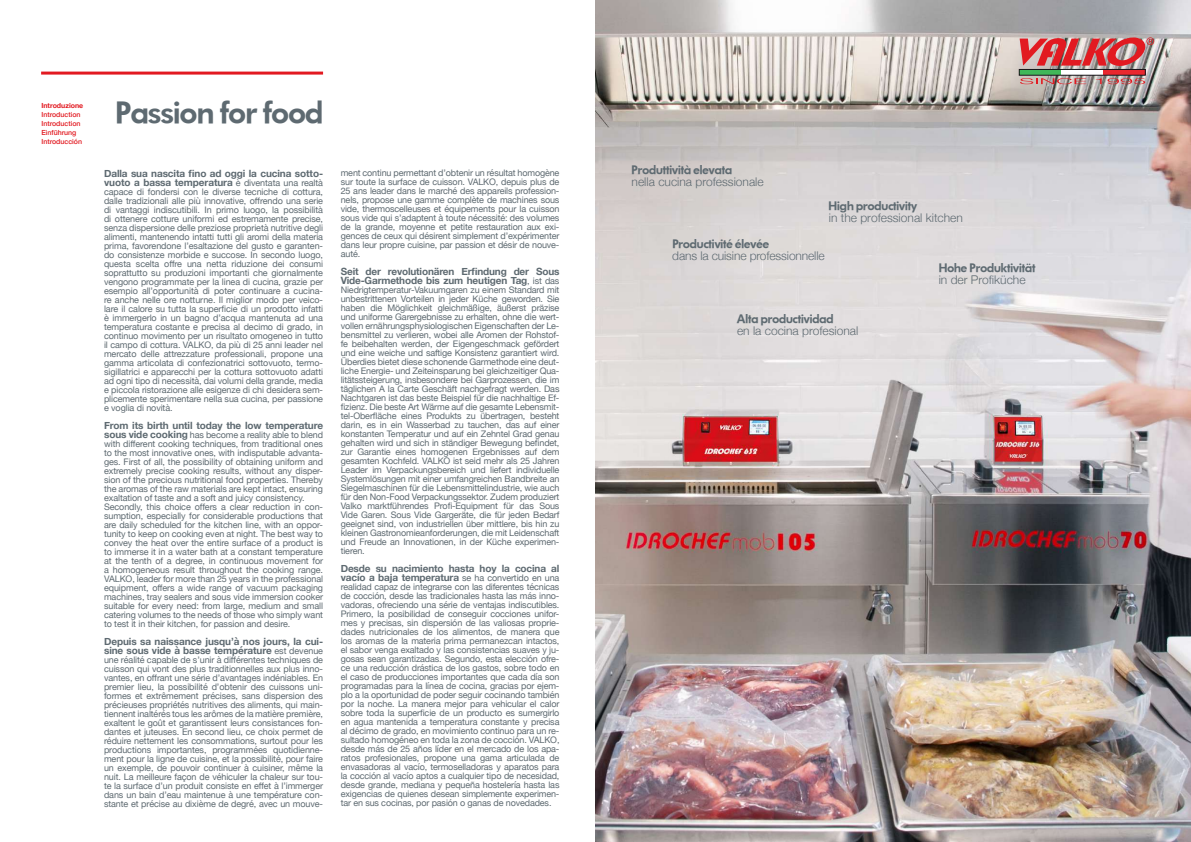
<style>
.page{position:relative;width:1191px;height:842px;background:#fff}
.page>*{position:absolute;margin:0;border:0;box-sizing:border-box;transform-origin:0 0}
.t1{font:800 30px "Volkswagen";color:#5e6a71}
.t2{font:300 12px "Helvetica Neue";color:#5e6a71}
.t3{font:800 12px "Volkswagen";color:#5e6a71}
.t4{font:700 10px/9px "Helvetica Neue";letter-spacing:-.01em;color:#5e6a71}
.t5{font:9px/9px "Helvetica Neue";letter-spacing:-.01em;color:#5e6a71;text-align:justify}
.t6{font:500 7px/9px "Helvetica Neue";color:#e21a21}
.t7{font:700 7px "Helvetica Neue";color:#e21a21}
.s1{font-weight:400;font-size:9px}
.s2{font-weight:700;font-size:10px}
</style>
<div class="page">
<img style="left:595px;top:0;width:596px;height:841px">
<div style="left:1019px;top:69px;width:42px;height:6px;background:#41b759"></div>
<div style="left:1061px;top:69px;width:42px;height:6px;background:#fff"></div>
<div style="left:1103px;top:69px;width:42px;height:6px;background:#e9282f"></div>
<img style="left:1019px;top:37px;width:135px;height:33px">
<svg style="left:1020px;top:78px;width:66px;height:6px"></svg>
<svg style="left:1095px;top:78px;width:6px;height:6px"></svg>
<svg style="left:1107px;top:78px;width:38px;height:6px"></svg>
<hr style="left:41px;top:72px;width:282px;height:3px;background:#e21a21">
<p class="t7" style="left:41px;top:100px;width:43px">Introduzione</p>
<p class="t6" style="left:41px;top:110px;width:42px">Introduction<br>Introduction<br>Einführung<br>Introducción</p>
<h1 class="t1" style="left:116px;top:94px;width:209px">Passion for food</h1>
<p class="t4" style="left:104px;top:169px;width:220px">Dalla sua nascita fino ad oggi la cucina sotto&shy;vuoto a bassa temperatura <span class="s1">è diventata una realtà</span></p>
<p class="t5" style="left:104px;top:188px;width:220px">capace di fondersi con le diverse tecniche di cottura, dalle tradizionali alle più innovative, offrendo una serie di vantaggi indiscutibili. In primo luogo, la possibilità di ottenere cotture uniformi ed estremamente precise, senza dispersione delle preziose proprietà nutritive degli alimenti, mantenendo intatti tutti gli aromi della materia prima, favorendone l’esaltazione del gusto e garanten&shy;do consistenze morbide e succose. In secondo luogo, questa scelta offre una netta riduzione dei consumi soprattutto su produzioni importanti che giornalmente vengono programmate per la linea di cucina, grazie per esempio all’opportunità di poter continuare a cucina&shy;re anche nelle ore notturne. Il miglior modo per veico&shy;lare il calore su tutta la superficie di un prodotto infatti è immergerlo in un bagno d’acqua mantenuta ad una temperatura costante e precisa al decimo di grado, in continuo movimento per un risultato omogeneo in tutto il campo di cottura. VALKO, da più di 25 anni leader nel mercato delle attrezzature professionali, propone una gamma articolata di confezionatrici sottovuoto, termo&shy;sigillatrici e apparecchi per la cottura sottovuoto adatti ad ogni tipo di necessità, dai volumi della grande, media e piccola ristorazione alle esigenze di chi desidera sem&shy;plicemente sperimentare nella sua cucina, per passione e voglia di novità.</p>
<p class="t4" style="left:104px;top:421px;width:220px">From its birth until today the low temperature</p>
<p class="t5" style="left:104px;top:431px;width:220px;text-align:left"><span class="s2">sous vide cooking</span> has become a reality able to blend with different cooking techniques, from traditional ones to the most innovative ones, with indisputable advanta&shy;ges. First of all, the possibility of obtaining uniform and extremely precise cooking results, without any disper&shy;sion of the precious nutritional food properties. Thereby the aromas of the raw materials are kept intact, ensuring exaltation of taste and a soft and juicy consistency.<br>Secondly, this choice offers a clear reduction in con&shy;sumption, especially for considerable productions that are daily scheduled for the kitchen line, with an oppor&shy;tunity to keep on cooking even at night. The best way to convey the heat over the entire surface of a product is to immerse it in a water bath at a constant temperature at the tenth of a degree, in continuous movement for a homogeneous result throughout the cooking range.<br>VALKO, leader for more than 25 years in the professional equipment, offers a wide range of vacuum packaging machines, tray sealers and sous vide immersion cooker suitable for every need: from large, medium and small catering volumes to the needs of those who simply want to test it in their kitchen, for passion and desire.</p>
<p class="t4" style="left:104px;top:637px;width:220px">Depuis sa naissance jusqu’à nos jours, la cui&shy;sine sous vide à basse température <span class="s1">est devenue</span></p>
<p class="t5" style="left:104px;top:656px;width:220px">une réalité capable de s’unir à différentes techniques de cuisson qui vont des plus traditionnelles aux plus inno&shy;vantes, en offrant une série d’avantages indéniables. En premier lieu, la possibilité d’obtenir des cuissons uni&shy;formes et extrêmement précises, sans dispersion des précieuses propriétés nutritives des aliments, qui main&shy;tiennent inaltérés tous les arômes de la matière première, exaltent le goût et garantissent leurs consistances fon&shy;dantes et juteuses. En second lieu, ce choix permet de réduire nettement les consommations, surtout pour les productions importantes, programmées quotidienne&shy;ment pour la ligne de cuisine, et la possibilité, pour faire un exemple, de pouvoir continuer à cuisiner, même la nuit. La meilleure façon de véhiculer la chaleur sur tou&shy;te la surface d’un produit consiste en effet à l’immerger dans un bain d’eau maintenue à une température con&shy;stante et précise au dixième de degré, avec un mouve-</p>
<p class="t5" style="left:341px;top:169px;width:220px">ment continu permettant d’obtenir un résultat homogène sur toute la surface de cuisson. VALKO, depuis plus de 25 ans leader dans le marché des appareils profession&shy;nels, propose une gamme complète de machines sous vide, thermoscelleuses et équipements pour la cuisson sous vide qui s’adaptent à toute nécessité: des volumes de la grande, moyenne et petite restauration aux exi&shy;gences de ceux qui désirent simplement d’expérimenter dans leur propre cuisine, par passion et désir de nouve&shy;auté.</p>
<p class="t4" style="left:341px;top:267px;width:220px">Seit der revolutionären Erfindung der Sous<br>Vide-Garmethode bis zum heutigen Tag<span class="s1">, ist das</span></p>
<p class="t5" style="left:341px;top:286px;width:220px">Niedrigtemperatur-Vakuumgaren zu einem Standard mit unbestrittenen Vorteilen in jeder Küche geworden. Sie haben die Möglichkeit gleichmäßige, äußerst präzise und uniforme Garergebnisse zu erhalten, ohne die wert&shy;vollen ernährungsphysiologischen Eigenschaften der Le&shy;bensmittel zu verlieren, wobei alle Aromen der Rohstof&shy;fe beibehalten werden, der Eigengeschmack gefördert und eine weiche und saftige Konsistenz garantiert wird.<br>Überdies bietet diese schonende Garmethode eine deut&shy;liche Energie- und Zeiteinsparung bei gleichzeitiger Qua&shy;litätssteigerung, insbesondere bei Garprozessen, die im täglichen A la Carte Geschäft nachgefragt werden. Das Nachtgaren ist das beste Beispiel für die nachhaltige Ef&shy;fizienz. Die beste Art Wärme auf die gesamte Lebensmit&shy;tel-Oberfläche eines Produkts zu übertragen, besteht darin, es in ein Wasserbad zu tauchen, das auf einer konstanten Temperatur und auf ein Zehntel Grad genau gehalten wird und sich in ständiger Bewegung befindet, zur Garantie eines homogenen Ergebnisses auf dem gesamten Kochfeld. VALKO ist seid mehr als 25 Jahren Leader im Verpackungsbereich und liefert individuelle Systemlösungen mit einer umfangreichen Bandbreite an Siegelmaschinen für die Lebensmittelindustrie, wie auch für den Non-Food Verpackungssektor. Zudem produziert Valko marktführendes Profi-Equipment für das Sous Vide Garen. Sous Vide Gargeräte, die für jeden Bedarf geeignet sind, von industriellen über mittlere, bis hin zu kleinen Gastronomieanforderungen, die mit Leidenschaft und Freude an Innovationen, in der Küche experimen&shy;tieren.</p>
<p class="t4" style="left:341px;top:564px;width:220px">Desde su nacimiento hasta hoy la cocina al vacío a baja temperatura <span class="s1">se ha convertido en una</span></p>
<p class="t5" style="left:341px;top:583px;width:220px">realidad capaz de integrarse con las diferentes técnicas de cocción, desde las tradicionales hasta las más inno&shy;vadoras, ofreciendo una série de ventajas indiscutibles.<br>Primero, la posibilidad de conseguir cocciones unifor&shy;mes y precisas, sin dispersión de las valiosas proprie&shy;dades nutricionales de los alimentos, de manera que los aromas de la materia prima permanezcan intactos, el sabor venga exaltado y las consistencias suaves y ju&shy;gosas sean garantizadas. Segundo, esta elección ofre&shy;ce una reducción drástica de los gastos, sobre todo en el caso de producciones importantes que cada día son programadas para la línea de cocina, gracias por ejem&shy;plo a la oportunidad de poder seguir cocinando también por la noche. La manera mejor para vehicular el calor sobre toda la superficie de un producto es sumergirlo en agua mantenida a temperatura constante y precisa al décimo de grado, en movimiento continuo para un re&shy;sultado homogéneo en toda la zona de cocción. VALKO, desde más de 25 años líder en el mercado de los apa&shy;ratos profesionales, propone una gama articulada de envasadoras al vacío, termoselladoras y aparatos para la cocción al vacío aptos a cualquier tipo de necesidad, desde grande, mediana y pequeña hostelería hasta las exigencias de quienes desean simplemente experimen&shy;tar en sus cocinas, por pasión o ganas de novedades.</p>
<h2 class="t3" style="left:631px;top:162px;width:102px">Produttività elevata</h2>
<h2 class="t2" style="left:631px;top:172px;width:134px">nella cucina professionale</h2>
<h2 class="t3" style="left:828px;top:198px;width:90px">High productivity</h2>
<h2 class="t2" style="left:829px;top:208px;width:136px">in the professional kitchen</h2>
<h2 class="t3" style="left:672px;top:237px;width:98px">Productivité élevée</h2>
<h2 class="t2" style="left:672px;top:246px;width:154px">dans la cuisine professionnelle</h2>
<h2 class="t3" style="left:737px;top:311px;width:98px">Alta productividad</h2>
<h2 class="t2" style="left:737px;top:321px;width:123px">en la cocina profesional</h2>
<h2 class="t3" style="left:938px;top:261px;width:98px">Hohe Produktivität</h2>
<h2 class="t2" style="left:938px;top:270px;width:88px">in der Profiküche</h2>
</div>
